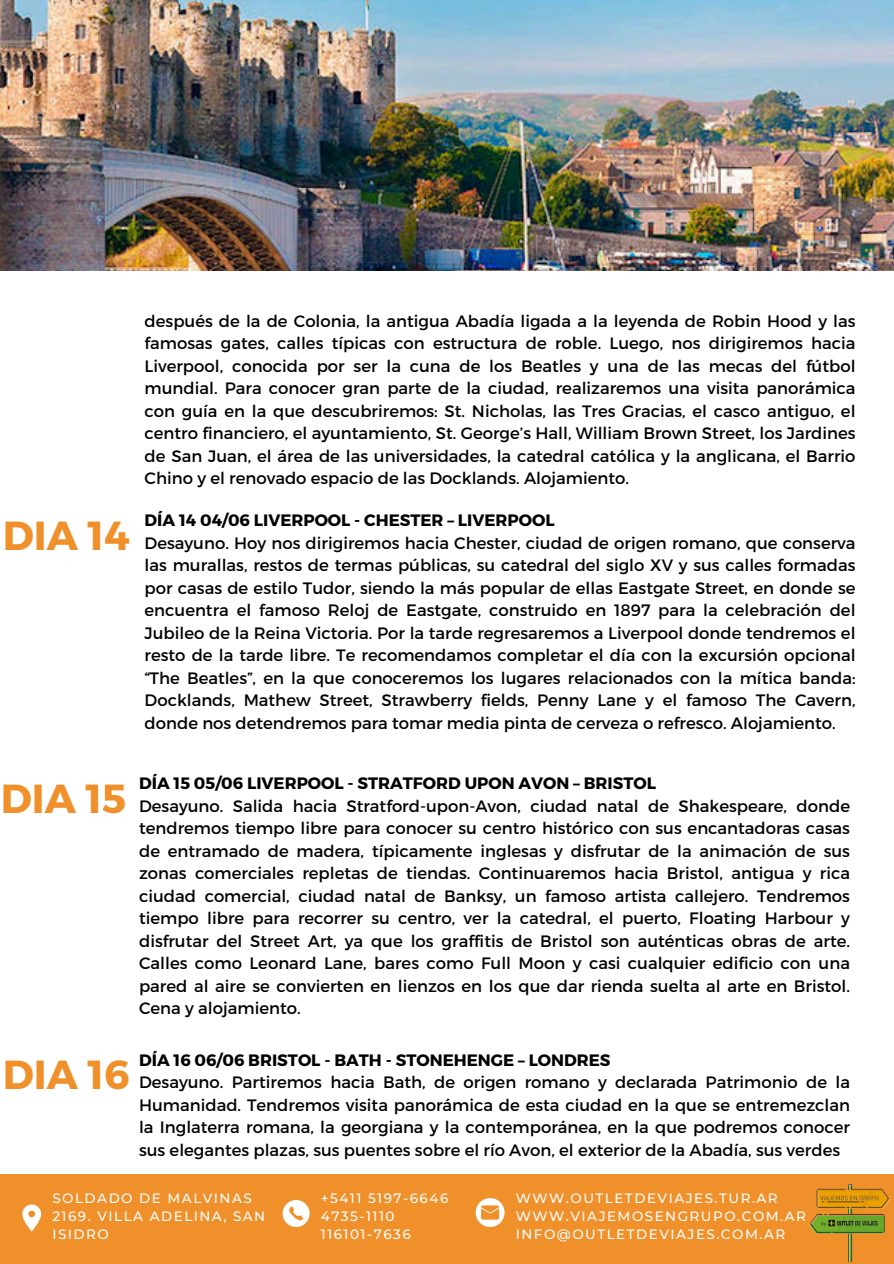
<style>
.page{position:relative;width:894px;height:1264px;background:#fff}
.page>*{position:absolute;margin:0;border:0;box-sizing:border-box;transform-origin:0 0}
.t1{font:700 40.5px "Montserrat";color:#ef902a}
.t2{font:16.5px/22.5px "Montserrat";color:#000}
.t3{font:500 13.5px/18px "Montserrat";letter-spacing:.11em;color:#fff}
.s1{font-weight:700}
</style>
<div class="page">
<img style="left:0;top:0;width:893px;height:270px">
<div style="left:0;top:1174px;width:893px;height:89px;background:#ef902a"></div>
<svg style="left:22px;top:1204px;width:19px;height:27px"></svg>
<svg style="left:475px;top:1198px;width:29px;height:28px"></svg>
<svg style="left:282px;top:1200px;width:27px;height:26px"></svg>
<img style="left:809px;top:1184px;width:81px;height:77px">
<p class="t1" style="left:3px;top:508px;width:128px">DIA 14</p>
<p class="t2" style="left:145px;top:308px;width:712px;text-align:justify">después de la de Colonia, la antigua Abadía ligada a la leyenda de Robin Hood y las famosas gates, calles típicas con estructura de roble. Luego, nos dirigiremos hacia Liverpool, conocida por ser la cuna de los Beatles y una de las mecas del fútbol mundial. Para conocer gran parte de la ciudad, realizaremos una visita panorámica con guía en la que descubriremos: St. Nicholas, las Tres Gracias, el casco antiguo, el centro financiero, el ayuntamiento, St. George’s Hall, William Brown Street, los Jardines de San Juan, el área de las universidades, la catedral católica y la anglicana, el Barrio Chino y el renovado espacio de las Docklands. Alojamiento.</p>
<p class="t2" style="left:145px;top:508px;width:712px"><span class="s1">DÍA 14 04/06 LIVERPOOL - CHESTER – LIVERPOOL<br></span>Desayuno. Hoy nos dirigiremos hacia Chester, ciudad de origen romano, que conserva las murallas, restos de termas públicas, su catedral del siglo XV y sus calles formadas por casas de estilo Tudor, siendo la más popular de ellas Eastgate Street, en donde se encuentra el famoso Reloj de Eastgate, construido en 1897 para la celebración del Jubileo de la Reina Victoria. Por la tarde regresaremos a Liverpool donde tendremos el resto de la tarde libre. Te recomendamos completar el día con la excursión opcional “The Beatles”, en la que conoceremos los lugares relacionados con la mítica banda:<br>Docklands, Mathew Street, Strawberry fields, Penny Lane y el famoso The Cavern, donde nos detendremos para tomar media pinta de cerveza o refresco. Alojamiento.</p>
<p class="t1" style="left:1px;top:771px;width:127px">DIA 15</p>
<p class="t1" style="left:3px;top:1048px;width:128px">DIA 16</p>
<p class="t2" style="left:139px;top:771px;width:712px"><span class="s1">DÍA 15 05/06 LIVERPOOL - STRATFORD UPON AVON – BRISTOL<br></span>Desayuno. Salida hacia Stratford-upon-Avon, ciudad natal de Shakespeare, donde tendremos tiempo libre para conocer su centro histórico con sus encantadoras casas de entramado de madera, típicamente inglesas y disfrutar de la animación de sus zonas comerciales repletas de tiendas. Continuaremos hacia Bristol, antigua y rica ciudad comercial, ciudad natal de Banksy, un famoso artista callejero. Tendremos tiempo libre para recorrer su centro, ver la catedral, el puerto, Floating Harbour y disfrutar del Street Art, ya que los graffitis de Bristol son auténticas obras de arte.<br>Calles como Leonard Lane, bares como Full Moon y casi cualquier edificio con una pared al aire se convierten en lienzos en los que dar rienda suelta al arte en Bristol.<br>Cena y alojamiento.</p>
<p class="t2" style="left:139px;top:1047px;width:712px"><span class="s1">DÍA 16 06/06 BRISTOL - BATH - STONEHENGE – LONDRES<br></span>Desayuno. Partiremos hacia Bath, de origen romano y declarada Patrimonio de la Humanidad. Tendremos visita panorámica de esta ciudad en la que se entremezclan la Inglaterra romana, la georgiana y la contemporánea, en la que podremos conocer sus elegantes plazas, sus puentes sobre el río Avon, el exterior de la Abadía, sus verdes</p>
<h2 class="t3" style="left:52px;top:1189px;width:214px">SOLDADO DE MALVINAS<br>2169. VILLA ADELINA, SAN<br>ISIDRO</h2>
<h1 class="t3" style="left:321px;top:1189px;width:129px">+5411 5197-6646</h1>
<h2 class="t3" style="left:321px;top:1207px;width:75px">4735-1110</h2>
<h1 class="t3" style="left:321px;top:1225px;width:91px">116101-7636</h1>
<h2 class="t3" style="left:515px;top:1189px;width:263px">WWW.OUTLETDEVIAJES.TUR.AR</h2>
<h1 class="t3" style="left:515px;top:1207px;width:291px">WWW.VIAJEMOSENGRUPO.COM.AR</h1>
<h2 class="t3" style="left:515px;top:1225px;width:271px">INFO@OUTLETDEVIAJES.COM.AR</h2>
</div>
